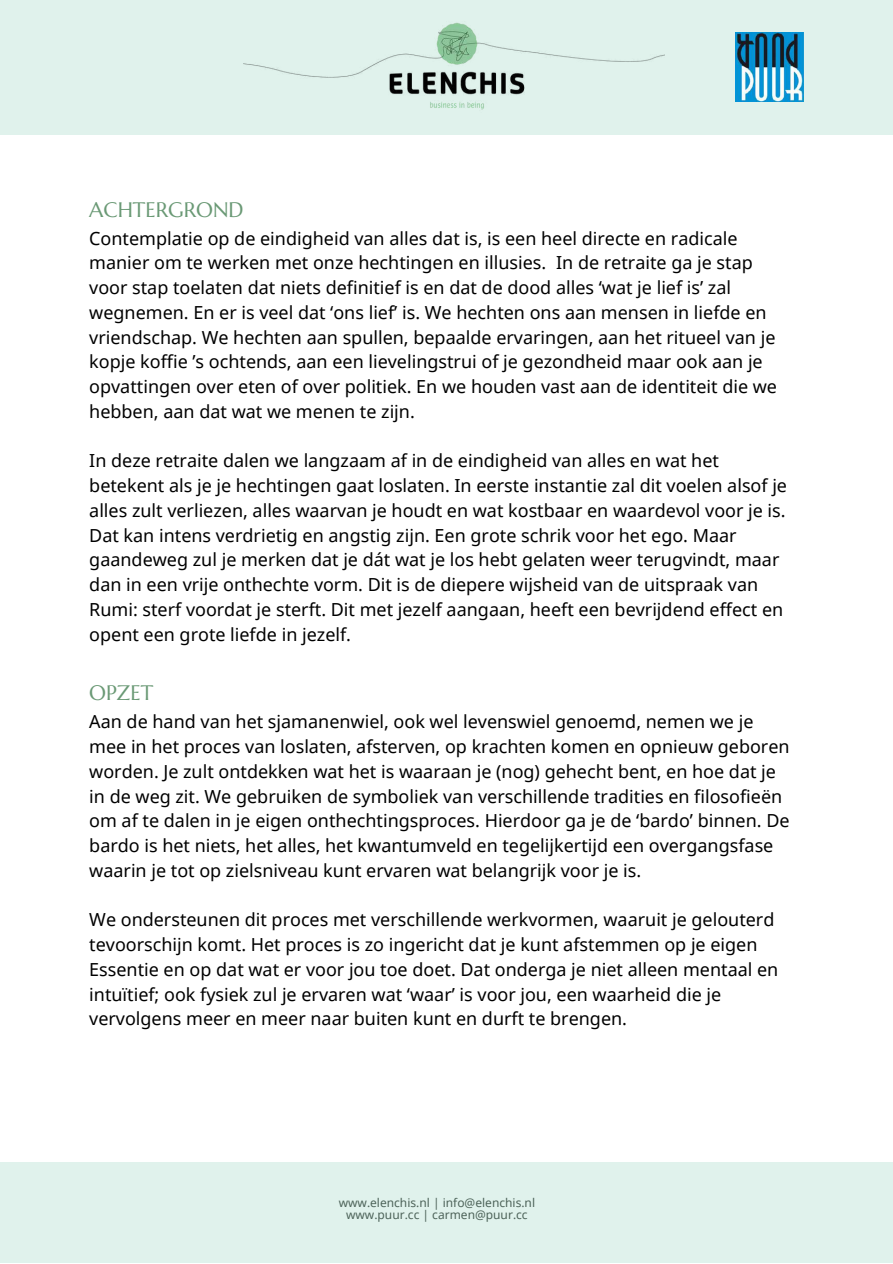
<style>
.page{position:relative;width:893px;height:1264px;background:#fff}
.page>*{position:absolute;margin:0;border:0;box-sizing:border-box;transform-origin:0 0}
.t1{font:21px "Marcellus";color:#6a9975}
.t2{font:18px/24.8px "Noto Sans";color:#000}
.t3{font:12px/12.3px "Noto Sans";color:#4d6359;text-align:center}
</style>
<div class="page">
<div style="left:0;top:0;width:892px;height:134px;background:#e0f2ec"></div>
<img style="left:243px;top:22px;width:421px;height:88px">
<div style="left:0;top:1161px;width:892px;height:101px;background:#e0f2ec"></div>
<img style="left:735px;top:33px;width:68px;height:68px">
<p class="t1" style="left:89px;top:196px;width:156px">ACHTERGROND</p>
<p class="t2" style="left:89px;top:225px;width:689px">Contemplatie op de eindigheid van alles dat is, is een heel directe en radicale manier om te werken met onze hechtingen en illusies. In de retraite ga je stap voor stap toelaten dat niets definitief is en dat de dood alles ‘wat je lief is’ zal wegnemen. En er is veel dat ‘ons lief’ is. We hechten ons aan mensen in liefde en vriendschap. We hechten aan spullen, bepaalde ervaringen, aan het ritueel van je kopje koffie ’s ochtends, aan een lievelingstrui of je gezondheid maar ook aan je opvattingen over eten of over politiek. En we houden vast aan de identiteit die we hebben, aan dat wat we menen te zijn.</p>
<p class="t2" style="left:89px;top:448px;width:699px">In deze retraite dalen we langzaam af in de eindigheid van alles en wat het betekent als je je hechtingen gaat loslaten. In eerste instantie zal dit voelen alsof je alles zult verliezen, alles waarvan je houdt en wat kostbaar en waardevol voor je is.<br>Dat kan intens verdrietig en angstig zijn. Een grote schrik voor het ego. Maar gaandeweg zul je merken dat je dát wat je los hebt gelaten weer terugvindt, maar dan in een vrije onthechte vorm. Dit is de diepere wijsheid van de uitspraak van Rumi: sterf voordat je sterft. Dit met jezelf aangaan, heeft een bevrijdend effect en opent een grote liefde in jezelf.</p>
<p class="t1" style="left:89px;top:680px;width:65px">OPZET</p>
<p class="t2" style="left:89px;top:709px;width:701px">Aan de hand van het sjamanenwiel, ook wel levenswiel genoemd, nemen we je mee in het proces van loslaten, afsterven, op krachten komen en opnieuw geboren worden. Je zult ontdekken wat het is waaraan je (nog) gehecht bent, en hoe dat je in de weg zit. We gebruiken de symboliek van verschillende tradities en filosofieën om af te dalen in je eigen onthechtingsproces. Hierdoor ga je de ‘bardo’ binnen. De bardo is het niets, het alles, het kwantumveld en tegelijkertijd een overgangsfase waarin je tot op zielsniveau kunt ervaren wat belangrijk voor je is.</p>
<p class="t2" style="left:89px;top:907px;width:690px">We ondersteunen dit proces met verschillende werkvormen, waaruit je gelouterd tevoorschijn komt. Het proces is zo ingericht dat je kunt afstemmen op je eigen Essentie en op dat wat er voor jou toe doet. Dat onderga je niet alleen mentaal en intuïtief; ook fysiek zul je ervaren wat ‘waar’ is voor jou, een waarheid die je vervolgens meer en meer naar buiten kunt en durft te brengen.</p>
<p class="t3" style="left:339px;top:1195px;width:198px">www.elenchis.nl | info@elenchis.nl www.puur.cc | carmen@puur.cc</p>
</div>
